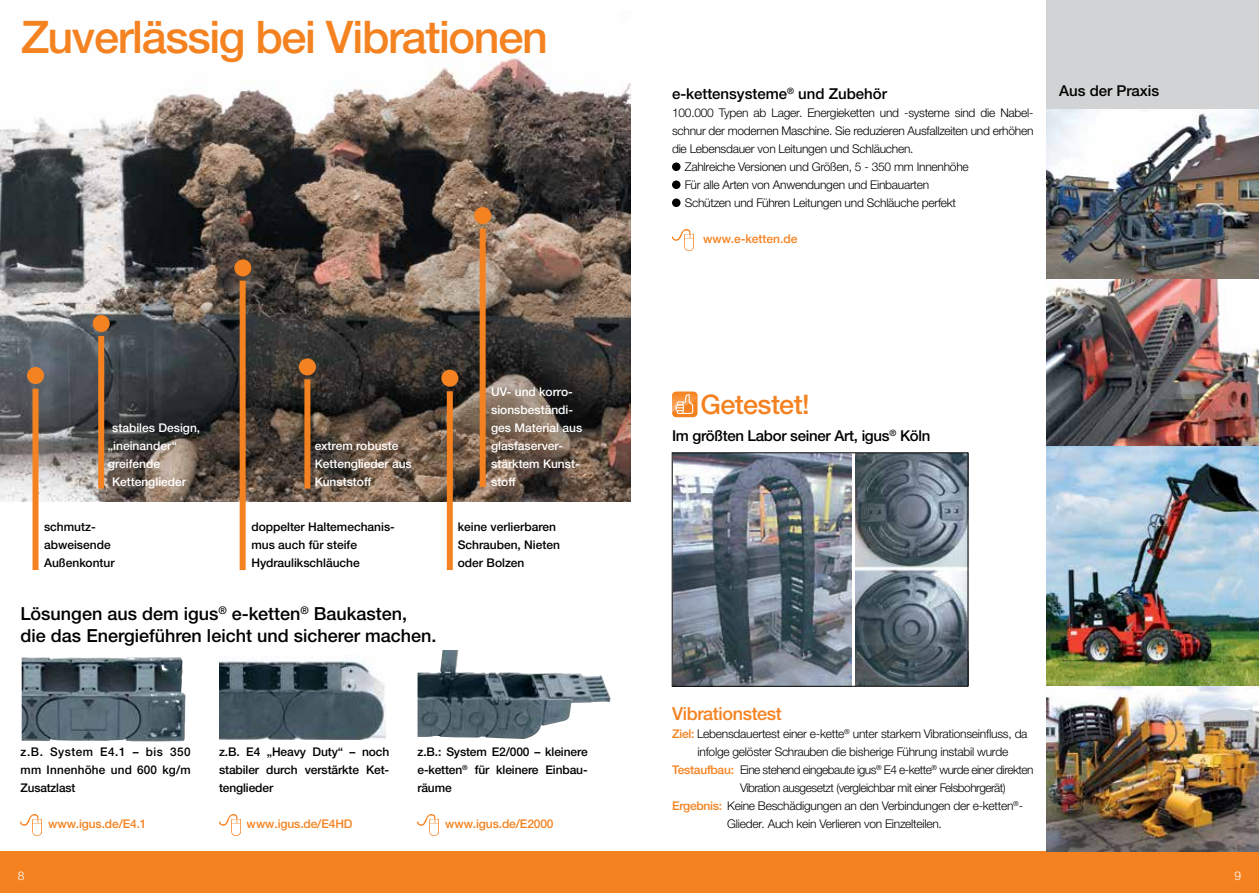
<style>
.page{position:relative;width:1259px;height:893px;background:#fff}
.page>*{position:absolute;margin:0;border:0;box-sizing:border-box;transform-origin:0 0}
.t1{font:500 45px "Helvetica Neue LTW1 G";letter-spacing:-.03em;color:#f58220}
.t2{font:500 27px "Helvetica Neue LTW1 G";letter-spacing:-.02em;color:#f58220}
.t3{font:500 18px/21.6px "Helvetica Neue LTW1 G";color:#000}
.t4{font:500 18px "Helvetica Neue LTW1 G";letter-spacing:-.02em;color:#f58220}
.t5{font:500 15px "Helvetica Neue LTW1 G";letter-spacing:-.015em;color:#000}
.t6{font:300 12px "Helvetica Neue LTW1 G";letter-spacing:-.02em;color:#000}
.t7{font:500 12px/18px "Helvetica Neue LTW1 G";color:#000}
.t8{font:500 12px/18px "Helvetica Neue LTW1 G";color:#fff}
.t9{font:300 12px "Helvetica Neue LTW1 G";letter-spacing:-.04em;color:#000}
.t10{font:500 12px "Helvetica Neue LTW1 G";letter-spacing:-.01em;color:#f58220}
.t11{font:300 12px "Helvetica Neue LTW1 G";color:#fff}
.s1{font-weight:500;color:#f58220}
</style>
<div class="page">
<div style="left:1046px;top:0;width:213px;height:877px;background:#d1d3d4"></div>
<div style="left:0;top:851px;width:1259px;height:42px;background:#f58220"></div>
<img style="left:417px;top:650px;width:193px;height:89px">
<img style="left:0;top:46px;width:630px;height:456px">
<svg style="left:672px;top:392px;width:25px;height:25px"></svg>
<div style="left:672px;top:162px;width:8px;height:9px;background:#000;border-radius:50%"></div>
<div style="left:672px;top:180px;width:8px;height:9px;background:#000;border-radius:50%"></div>
<div style="left:672px;top:198px;width:8px;height:9px;background:#000;border-radius:50%"></div>
<img style="left:672px;top:230px;width:21px;height:20px">
<div style="left:27px;top:367px;width:17px;height:17px;background:#f58220;border-radius:50%"></div>
<div style="left:33px;top:389px;width:6px;height:181px;background:#f58220"></div>
<div style="left:98px;top:336px;width:6px;height:153px;background:#f58220"></div>
<img style="left:673px;top:455px;width:178px;height:232px">
<img style="left:1046px;top:110px;width:213px;height:741px">
<img style="left:22px;top:657px;width:163px;height:85px">
<img style="left:417px;top:815px;width:22px;height:20px">
<img style="left:219px;top:815px;width:21px;height:20px">
<img style="left:21px;top:815px;width:21px;height:20px">
<img style="left:220px;top:655px;width:166px;height:84px">
<div style="left:93px;top:315px;width:17px;height:17px;background:#f58220;border-radius:50%"></div>
<div style="left:240px;top:281px;width:6px;height:289px;background:#f58220"></div>
<div style="left:234px;top:259px;width:17px;height:17px;background:#f58220;border-radius:50%"></div>
<div style="left:304px;top:379px;width:6px;height:110px;background:#f58220"></div>
<div style="left:299px;top:358px;width:17px;height:17px;background:#f58220;border-radius:50%"></div>
<div style="left:441px;top:370px;width:17px;height:17px;background:#f58220;border-radius:50%"></div>
<div style="left:447px;top:391px;width:6px;height:179px;background:#f58220"></div>
<div style="left:474px;top:207px;width:17px;height:17px;background:#f58220;border-radius:50%"></div>
<div style="left:480px;top:229px;width:6px;height:258px;background:#f58220"></div>
<img style="left:856px;top:455px;width:110px;height:229px">
<h1 class="t1" style="left:21px;top:10px;width:528px">Zuverlässig bei Vibrationen</h1>
<p class="t8" style="left:112px;top:419px;width:90px">stabiles Design,</p>
<p class="t8" style="left:108px;top:437px;width:71px">„ineinander“</p>
<p class="t8" style="left:108px;top:455px;width:54px">greifende</p>
<p class="t8" style="left:112px;top:473px;width:75px">Kettenglieder</p>
<p class="t7" style="left:44px;top:518px;width:72px">schmutz&shy;abweisende<br>Außenkontur</p>
<p class="t8" style="left:315px;top:437px;width:99px">extrem robuste<br>Kettenglieder aus<br>Kunststoff</p>
<p class="t7" style="left:251px;top:518px;width:145px">doppelter Haltemechanis&shy;mus auch für steife<br>Hydraulikschläuche</p>
<h3 class="t3" style="left:21px;top:603px;width:417px">Lösungen aus dem igus<sup>®</sup> e-ketten<sup>®</sup> Baukasten, die das Energieführen leicht und sicherer machen.</h3>
<p class="t8" style="left:491px;top:383px;width:93px">UV- und korro&shy;sionsbeständi&shy;ges Material aus glasfaserver&shy;stärktem Kunst&shy;stoff</p>
<p class="t7" style="left:458px;top:518px;width:104px">keine verlierbaren<br>Schrauben, Nieten oder Bolzen</p>
<p class="t7" style="left:21px;top:743px;width:172px;text-align:justify">z.B. System E4.1 – bis 350 mm Innenhöhe und 600 kg/m Zusatzlast</p>
<p class="t10" style="left:48px;top:817px;width:100px">www.igus.de/E4.1</p>
<p class="t7" style="left:219px;top:743px;width:172px;text-align:justify">z.B. E4 „Heavy Duty“ – noch stabiler durch verstärkte Ket&shy;tenglieder</p>
<p class="t10" style="left:247px;top:817px;width:107px">www.igus.de/E4HD</p>
<p class="t7" style="left:417px;top:743px;width:172px;text-align:justify">z.B.: System E2/000 – kleinere e-ketten<sup>®</sup> für kleinere Einbau&shy;räume</p>
<p class="t10" style="left:445px;top:817px;width:110px">www.igus.de/E2000</p>
<p class="t5" style="left:672px;top:85px;width:216px">e-kettensysteme<sup>®</sup> und Zubehör</p>
<p class="t6" style="left:672px;top:105px;width:363px">100.000 Typen ab Lager. Energieketten und -systeme sind die Nabel-</p>
<p class="t6" style="left:672px;top:123px;width:363px">schnur der modernen Maschine. Sie reduzieren Ausfallzeiten und erhöhen</p>
<p class="t6" style="left:672px;top:141px;width:243px">die Lebensdauer von Leitungen und Schläuchen.</p>
<p class="t6" style="left:685px;top:159px;width:285px">Zahlreiche Versionen und Größen, 5 - 350 mm Innenhöhe</p>
<p class="t6" style="left:685px;top:177px;width:246px">Für alle Arten von Anwendungen und Einbauarten</p>
<p class="t6" style="left:685px;top:195px;width:273px">Schützen und Führen Leitungen und Schläuche perfekt</p>
<p class="t10" style="left:703px;top:232px;width:96px">www.e-ketten.de</p>
<p class="t5" style="left:1059px;top:81px;width:102px">Aus der Praxis</p>
<h2 class="t2" style="left:700px;top:388px;width:111px">Getestet!</h2>
<p class="t5" style="left:672px;top:427px;width:260px">Im größten Labor seiner Art, igus<sup>®</sup> Köln</p>
<h3 class="t4" style="left:672px;top:703px;width:111px">Vibrationstest</h3>
<p class="t6" style="left:672px;top:726px;width:357px"><span class="s1">Ziel:</span> Lebensdauertest einer e-kette<sup>®</sup> unter starkem Vibrationseinfluss, da</p>
<p class="t6" style="left:697px;top:744px;width:312px">infolge gelöster Schrauben die bisherige Führung instabil wurde</p>
<p class="t9" style="left:672px;top:762px;width:363px"><span class="s1">Testaufbau:</span> Eine stehend eingebaute igus<sup>®</sup> E4 e-kette<sup>®</sup> wurde einer direkten</p>
<p class="t9" style="left:740px;top:780px;width:267px">Vibration ausgesetzt (vergleichbar mit einer Felsbohrgerät)</p>
<p class="t6" style="left:672px;top:798px;width:352px"><span class="s1">Ergebnis:</span> Keine Beschädigungen an den Verbindungen der e-ketten<sup>®</sup>-</p>
<p class="t6" style="left:727px;top:816px;width:216px">Glieder. Auch kein Verlieren von Einzelteilen.</p>
<p class="t11" style="left:18px;top:869px;width:8px">8</p>
<p class="t11" style="left:1234px;top:869px;width:8px">9</p>
</div>
